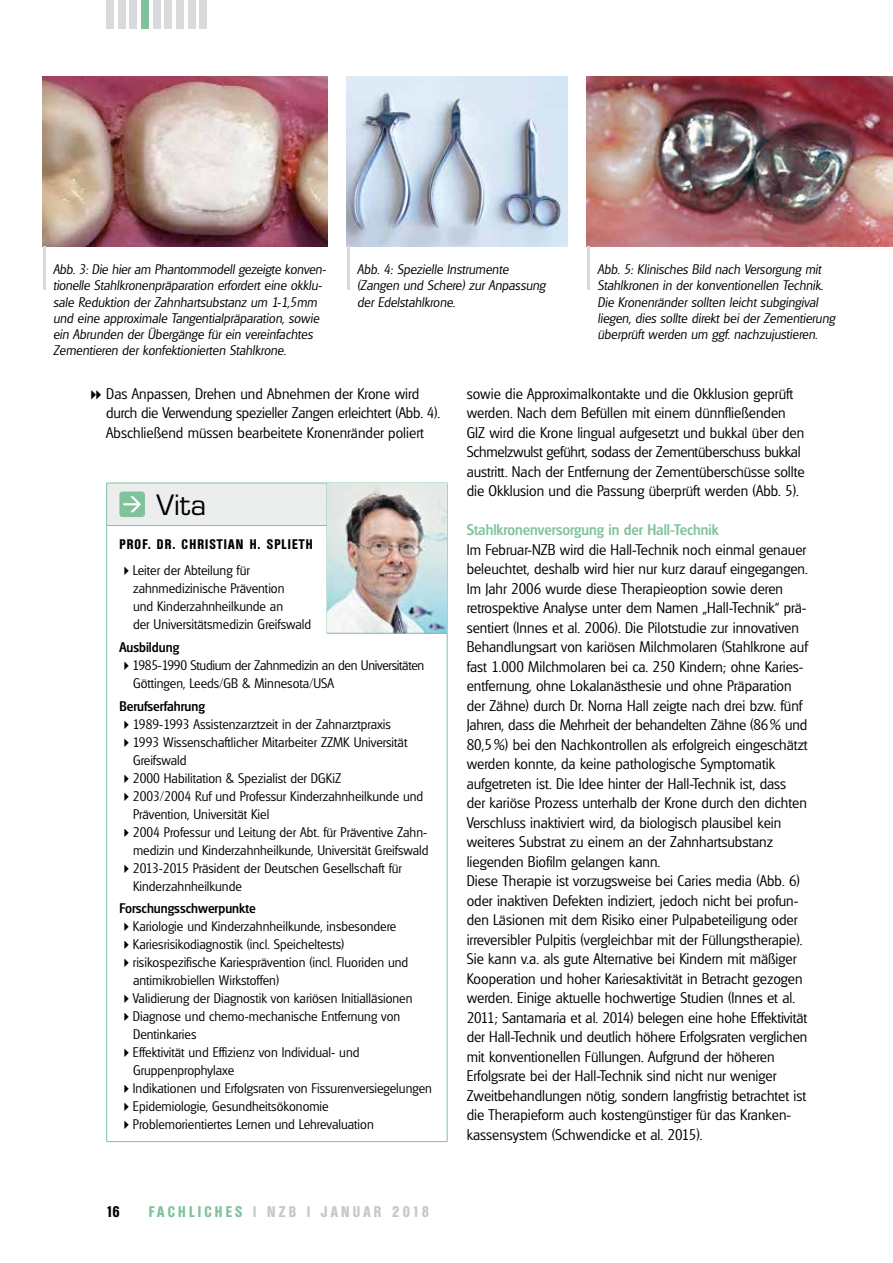
<style>
.page{position:relative;width:893px;height:1263px;background:#fff}
.page>*{position:absolute;margin:0;border:0;box-sizing:border-box;transform-origin:0 0}
.t1{font:30.75px "Micro Square";color:#000}
.t2{font:300 15px/19.5px "Glasgow";color:#000}
.t3{font:500 15px "Glasgow";color:#80c29c}
.t4{font:700 condensed 15px "Olympia";letter-spacing:.215em;color:#c6c7c8}
.t5{font:700 condensed 15px "Olympia";color:#000}
.t6{font:300 13.5px/18px "Glasgow";color:#000}
.t7{font:italic 300 13.5px/16.2px "Glasgow";color:#000}
.t8{font:300 13.5px/18px "Glasgow";letter-spacing:-.02em;color:#000}
.t9{font:500 13.5px "Glasgow";color:#000}
.t10{font:700 condensed 13.5px "Olympia";letter-spacing:.09em;color:#000}
.s1{color:#80c29c}
</style>
<div class="page">
<div style="left:106px;top:0;width:8px;height:28px;background:#d9dadb"></div>
<div style="left:118px;top:0;width:8px;height:28px;background:#d9dadb"></div>
<div style="left:130px;top:0;width:7px;height:28px;background:#d9dadb"></div>
<div style="left:141px;top:0;width:8px;height:28px;background:#80c29c"></div>
<div style="left:153px;top:0;width:8px;height:28px;background:#d9dadb"></div>
<div style="left:165px;top:0;width:7px;height:28px;background:#d9dadb"></div>
<div style="left:176px;top:0;width:8px;height:28px;background:#d9dadb"></div>
<div style="left:188px;top:0;width:8px;height:28px;background:#d9dadb"></div>
<div style="left:200px;top:0;width:7px;height:28px;background:#d9dadb"></div>
<img style="left:43px;top:77px;width:284px;height:170px">
<hr style="left:43px;top:247px;width:2px;height:43px;background:#d9dadb">
<img style="left:347px;top:77px;width:221px;height:170px">
<hr style="left:347px;top:247px;width:3px;height:43px;background:#d9dadb">
<img style="left:587px;top:77px;width:306px;height:170px">
<hr style="left:587px;top:247px;width:3px;height:43px;background:#d9dadb">
<div style="left:107px;top:484px;width:220px;height:41px;background:#eceded"></div>
<svg style="left:107px;top:526px;width:340px;height:615px"></svg>
<hr style="left:447px;top:633px;width:1px;height:508px;background:#80c29c">
<hr style="left:447px;top:483px;width:1px;height:42px;background:#80c29c">
<hr style="left:447px;top:525px;width:1px;height:108px;background:#80c29c">
<hr style="left:106px;top:483px;width:221px;height:1px;background:#80c29c">
<hr style="left:106px;top:483px;width:1px;height:42px;background:#80c29c">
<hr style="left:106px;top:525px;width:221px;height:1px;background:#80c29c">
<hr style="left:106px;top:526px;width:1px;height:107px;background:#80c29c">
<hr style="left:106px;top:633px;width:1px;height:508px;background:#80c29c">
<hr style="left:106px;top:1141px;width:221px;height:1px;background:#80c29c">
<hr style="left:327px;top:1141px;width:121px;height:1px;background:#80c29c">
<div style="left:119px;top:491px;width:26px;height:26px;background:#80c29c;border-radius:3px"></div>
<svg style="left:123px;top:496px;width:18px;height:16px"></svg>
<img style="left:327px;top:483px;width:120px;height:150px">
<hr style="left:327px;top:633px;width:120px;height:1px;background:#80c29c">
<svg style="left:124px;top:567px;width:5px;height:8px"></svg>
<svg style="left:124px;top:662px;width:5px;height:8px"></svg>
<svg style="left:124px;top:720px;width:5px;height:8px"></svg>
<svg style="left:124px;top:738px;width:5px;height:8px"></svg>
<svg style="left:124px;top:774px;width:5px;height:8px"></svg>
<svg style="left:124px;top:792px;width:5px;height:8px"></svg>
<svg style="left:124px;top:828px;width:5px;height:8px"></svg>
<svg style="left:124px;top:864px;width:5px;height:8px"></svg>
<svg style="left:124px;top:922px;width:5px;height:9px"></svg>
<svg style="left:124px;top:940px;width:5px;height:9px"></svg>
<svg style="left:124px;top:958px;width:5px;height:9px"></svg>
<svg style="left:124px;top:994px;width:5px;height:9px"></svg>
<svg style="left:124px;top:1012px;width:5px;height:9px"></svg>
<svg style="left:124px;top:1048px;width:5px;height:9px"></svg>
<svg style="left:124px;top:1084px;width:5px;height:9px"></svg>
<svg style="left:124px;top:1102px;width:5px;height:9px"></svg>
<svg style="left:124px;top:1120px;width:5px;height:9px"></svg>
<p class="t7" style="left:53px;top:261px;width:274px">Abb. 3: Die hier am Phantommodell gezeigte konven&shy;tionelle Stahlkronenpräparation erfordert eine okklu&shy;sale Reduktion der Zahnhartsubstanz um 1-1,5mm und eine approximale Tangentialpräparation, sowie ein Abrunden der Übergänge für ein vereinfachtes Zementieren der konfektionierten Stahlkrone.</p>
<p class="t7" style="left:357px;top:261px;width:190px">Abb. 4: Spezielle Instrumente (Zangen und Schere) zur Anpassung der Edelstahlkrone.</p>
<p class="t7" style="left:597px;top:261px;width:239px">Abb. 5: Klinisches Bild nach Versorgung mit Stahlkronen in der konventionellen Technik.<br>Die Kronenränder sollten leicht subgingival liegen, dies sollte direkt bei der Zementierung überprüft werden um ggf. nachzujustieren.</p>
<p class="t2" style="left:106px;top:384px;width:335px">Das Anpassen, Drehen und Abnehmen der Krone wird durch die Verwendung spezieller Zangen erleichtert (Abb. 4).<br>Abschließend müssen bearbeitete Kronenränder poliert</p>
<p class="t2" style="left:467px;top:384px;width:339px">sowie die Approximalkontakte und die Okklusion geprüft werden. Nach dem Befüllen mit einem dünnfließenden GIZ wird die Krone lingual aufgesetzt und bukkal über den Schmelzwulst geführt, sodass der Zementüberschuss bukkal austritt. Nach der Entfernung der Zementüberschüsse sollte die Okklusion und die Passung überprüft werden (Abb. 5).</p>
<p class="t3" style="left:467px;top:521px;width:253px">Stahlkronenversorgung in der Hall-Technik</p>
<p class="t2" style="left:467px;top:540px;width:343px">Im Februar-NZB wird die Hall-Technik noch einmal genauer beleuchtet, deshalb wird hier nur kurz darauf eingegangen.<br>Im Jahr 2006 wurde diese Therapieoption sowie deren retrospektive Analyse unter dem Namen „Hall-Technik“ prä&shy;sentiert (Innes et al. 2006). Die Pilotstudie zur innovativen Behandlungsart von kariösen Milchmolaren (Stahlkrone auf fast 1.000 Milchmolaren bei ca. 250 Kindern; ohne Karies&shy;entfernung, ohne Lokalanästhesie und ohne Präparation der Zähne) durch Dr. Norna Hall zeigte nach drei bzw. fünf Jahren, dass die Mehrheit der behandelten Zähne (86% und 80,5%) bei den Nachkontrollen als erfolgreich eingeschätzt werden konnte, da keine pathologische Symptomatik aufgetreten ist. Die Idee hinter der Hall-Technik ist, dass der kariöse Prozess unterhalb der Krone durch den dichten Verschluss inaktiviert wird, da biologisch plausibel kein weiteres Substrat zu einem an der Zahnhartsubstanz liegenden Biofilm gelangen kann.<br>Diese Therapie ist vorzugsweise bei Caries media (Abb. 6) oder inaktiven Defekten indiziert, jedoch nicht bei profun&shy;den Läsionen mit dem Risiko einer Pulpabeteiligung oder irreversibler Pulpitis (vergleichbar mit der Füllungstherapie).<br>Sie kann v.a. als gute Alternative bei Kindern mit mäßiger Kooperation und hoher Kariesaktivität in Betracht gezogen werden. Einige aktuelle hochwertige Studien (Innes et al.<br>2011; Santamaria et al. 2014) belegen eine hohe Effektivität der Hall-Technik und deutlich höhere Erfolgsraten verglichen mit konventionellen Füllungen. Aufgrund der höheren Erfolgsrate bei der Hall-Technik sind nicht nur weniger Zweitbehandlungen nötig, sondern langfristig betrachtet ist die Therapieform auch kostengünstiger für das Kranken&shy;kassensystem (Schwendicke et al. 2015).</p>
<h1 class="t1" style="left:156px;top:488px;width:51px">Vita</h1>
<p class="t10" style="left:119px;top:536px;width:195px">PROF. DR. CHRISTIAN H. SPLIETH</p>
<p class="t6" style="left:133px;top:561px;width:180px">Leiter der Abteilung für zahnmedizinische Prävention<br>und Kinderzahnheilkunde an<br>der Universitätsmedizin Greifswald</p>
<p class="t9" style="left:119px;top:639px;width:61px">Ausbildung</p>
<p class="t8" style="left:133px;top:656px;width:293px">1985-1990 Studium der Zahnmedizin an den Universitäten<br>Göttingen, Leeds/GB &amp; Minnesota/USA</p>
<p class="t9" style="left:119px;top:697px;width:87px">Berufserfahrung</p>
<p class="t6" style="left:133px;top:715px;width:297px">1989-1993 Assistenzarztzeit in der Zahnarztpraxis<br>1993 Wissenschaftlicher Mitarbeiter ZZMK Universität Greifswald<br>2000 Habilitation &amp; Spezialist der DGKiZ<br>2003/2004 Ruf und Professur Kinderzahnheilkunde und Prävention, Universität Kiel<br>2004 Professur und Leitung der Abt. für Präventive Zahn&shy;medizin und Kinderzahnheilkunde, Universität Greifswald 2013-2015 Präsident der Deutschen Gesellschaft für Kinderzahnheilkunde</p>
<p class="t9" style="left:119px;top:900px;width:138px">Forschungsschwerpunkte</p>
<p class="t6" style="left:133px;top:917px;width:300px">Kariologie und Kinderzahnheilkunde, insbesondere Kariesrisikodiagnostik (incl. Speicheltests)<br>risikospezifische Kariesprävention (incl. Fluoriden und antimikrobiellen Wirkstoffen)<br>Validierung der Diagnostik von kariösen Initialläsionen Diagnose und chemo-mechanische Entfernung von Dentinkaries<br>Effektivität und Effizienz von Individual- und Gruppenprophylaxe<br>Indikationen und Erfolgsraten von Fissurenversiegelungen Epidemiologie, Gesundheitsökonomie<br>Problemorientiertes Lernen und Lehrevaluation</p>
<p class="t5" style="left:106px;top:1203px;width:15px">16</p>
<p class="t4" style="left:149px;top:1203px;width:282px"><span class="s1">FACHLICHES</span> | NZB | JANUAR 2018</p>
</div>
